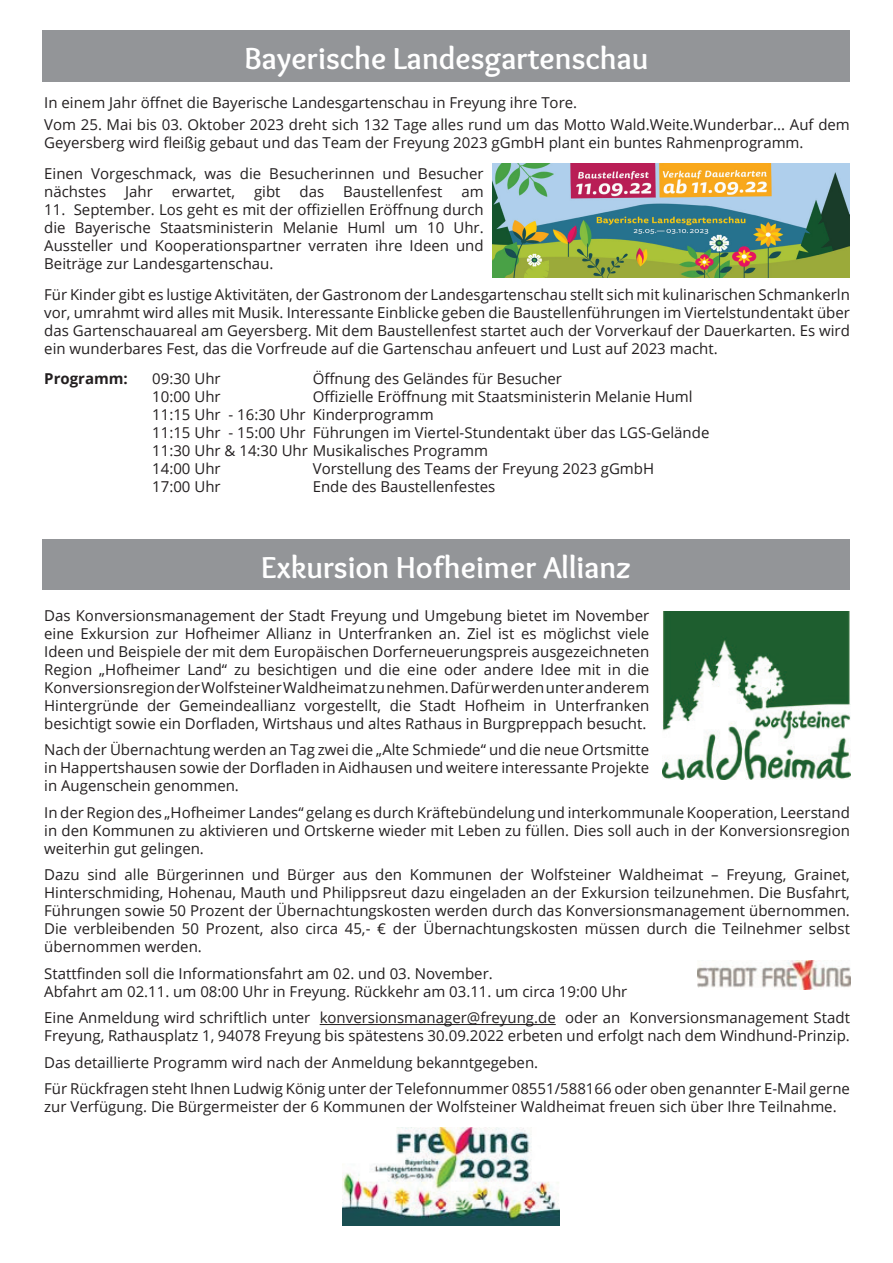
<style>
.page{position:relative;width:893px;height:1263px;background:#fff}
.page>*{position:absolute;margin:0;border:0;box-sizing:border-box;transform-origin:0 0}
.t1{font:700 31.5px "Overlock";color:#fff}
.t2{font:15px/18px "Open Sans";color:#231f20}
.t3{font:700 15px "Open Sans";color:#231f20}
</style>
<div class="page">
<div style="left:43px;top:30px;width:807px;height:52px;background:#939598"></div>
<img style="left:492px;top:164px;width:357px;height:113px">
<hr style="left:320px;top:1024px;width:236px;height:1px;background:#231f20">
<div style="left:43px;top:539px;width:807px;height:51px;background:#939598"></div>
<img style="left:697px;top:960px;width:153px;height:29px">
<img style="left:342px;top:1128px;width:217px;height:98px">
<img style="left:662px;top:611px;width:188px;height:168px">
<h1 class="t1" style="left:245px;top:40px;width:405px">Bayerische Landesgartenschau</h1>
<p class="t2" style="left:44px;top:91px;width:807px;line-height:22.2px">In einem Jahr öffnet die Bayerische Landesgartenschau in Freyung ihre Tore.<br>Vom 25. Mai bis 03. Oktober 2023 dreht sich 132 Tage alles rund um das Motto Wald.Weite.Wunderbar... Auf dem</p>
<p class="t2" style="left:44px;top:127px;width:761px;line-height:30.8px">Geyersberg wird fleißig gebaut und das Team der Freyung 2023 gGmbH plant ein buntes Rahmenprogramm.<br>Einen Vorgeschmack, was die Besucherinnen und Besucher</p>
<p class="t2" style="left:44px;top:182px;width:63px">nächstes</p>
<p class="t2" style="left:125px;top:182px;width:29px">Jahr</p>
<p class="t2" style="left:172px;top:182px;width:65px">erwartet,</p>
<p class="t2" style="left:254px;top:182px;width:28px">gibt</p>
<p class="t2" style="left:299px;top:182px;width:26px">das</p>
<p class="t2" style="left:343px;top:182px;width:101px">Baustellenfest</p>
<p class="t2" style="left:461px;top:182px;width:24px">am</p>
<p class="t2" style="left:44px;top:200px;width:441px;text-align:justify">11. September. Los geht es mit der offiziellen Eröffnung durch die Bayerische Staatsministerin Melanie Huml um 10 Uhr.<br>Aussteller und Kooperationspartner verraten ihre Ideen und Beiträge zur Landesgartenschau.</p>
<p class="t2" style="left:44px;top:285px;width:807px;text-align:justify">Für Kinder gibt es lustige Aktivitäten, der Gastronom der Landesgartenschau stellt sich mit kulinarischen Schmankerln vor, umrahmt wird alles mit Musik. Interessante Einblicke geben die Baustellenführungen im Viertelstundentakt über das Gartenschauareal am Geyersberg. Mit dem Baustellenfest startet auch der Vorverkauf der Dauerkarten. Es wird ein wunderbares Fest, das die Vorfreude auf die Gartenschau anfeuert und Lust auf 2023 macht.</p>
<p class="t3" style="left:44px;top:368px;width:85px">Programm:</p>
<p class="t2" style="left:152px;top:369px;width:70px">09:30 Uhr</p>
<p class="t2" style="left:313px;top:369px;width:251px">Öffnung des Geländes für Besucher</p>
<p class="t2" style="left:152px;top:387px;width:70px">10:00 Uhr</p>
<p class="t2" style="left:152px;top:387px;width:559px;text-indent:161px">Offizielle Eröffnung mit Staatsministerin Melanie Huml 11:15 Uhr - 16:30 Uhr Kinderprogramm<br>11:15 Uhr - 15:00 Uhr Führungen im Viertel-Stundentakt über das LGS-Gelände 11:30 Uhr &amp; 14:30 Uhr Musikalisches Programm<br>14:00 Uhr</p>
<p class="t2" style="left:313px;top:459px;width:343px">Vorstellung des Teams der Freyung 2023 gGmbH</p>
<p class="t2" style="left:152px;top:477px;width:70px">17:00 Uhr</p>
<p class="t2" style="left:313px;top:477px;width:184px">Ende des Baustellenfestes</p>
<h1 class="t1" style="left:261px;top:549px;width:372px">Exkursion Hofheimer Allianz</h1>
<p class="t2" style="left:44px;top:606px;width:607px;text-align:justify">Das Konversionsmanagement der Stadt Freyung und Umgebung bietet im November eine Exkursion zur Hofheimer Allianz in Unterfranken an. Ziel ist es möglichst viele Ideen und Beispiele der mit dem Europäischen Dorferneuerungspreis ausgezeichneten Region „Hofheimer Land“ zu besichtigen und die eine oder andere Idee mit in die Konversionsregion der Wolfsteiner Waldheimat zu nehmen. Dafür werden unter anderem Hintergründe der Gemeindeallianz vorgestellt, die Stadt Hofheim in Unterfranken besichtigt sowie ein Dorfladen, Wirtshaus und altes Rathaus in Burgpreppach besucht.</p>
<p class="t2" style="left:44px;top:740px;width:607px;text-align:justify">Nach der Übernachtung werden an Tag zwei die „Alte Schmiede“ und die neue Ortsmitte in Happertshausen sowie der Dorfladen in Aidhausen und weitere interessante Projekte in Augenschein genommen.</p>
<p class="t2" style="left:44px;top:803px;width:807px;text-align:justify">In der Region des „Hofheimer Landes“ gelang es durch Kräftebündelung und interkommunale Kooperation, Leerstand in den Kommunen zu aktivieren und Ortskerne wieder mit Leben zu füllen. Dies soll auch in der Konversionsregion weiterhin gut gelingen.</p>
<p class="t2" style="left:44px;top:865px;width:807px;text-align:justify">Dazu sind alle Bürgerinnen und Bürger aus den Kommunen der Wolfsteiner Waldheimat – Freyung, Grainet, Hinterschmiding, Hohenau, Mauth und Philippsreut dazu eingeladen an der Exkursion teilzunehmen. Die Busfahrt, Führungen sowie 50 Prozent der Übernachtungskosten werden durch das Konversionsmanagement übernommen.<br>Die verbleibenden 50 Prozent, also circa 45,- € der Übernachtungskosten müssen durch die Teilnehmer selbst übernommen werden.</p>
<p class="t2" style="left:44px;top:964px;width:585px">Stattfinden soll die Informationsfahrt am 02. und 03. November.<br>Abfahrt am 02.11. um 08:00 Uhr in Freyung. Rückkehr am 03.11. um circa 19:00 Uhr</p>
<p class="t2" style="left:44px;top:1008px;width:807px">Eine Anmeldung wird schriftlich unter konversionsmanager@freyung.de oder an Konversionsmanagement Stadt<br>Freyung, Rathausplatz 1, 94078 Freyung bis spätestens 30.09.2022 erbeten und erfolgt nach dem Windhund-Prinzip.</p>
<p class="t2" style="left:44px;top:1049px;width:807px;line-height:26.5px">Das detaillierte Programm wird nach der Anmeldung bekanntgegeben.<br>Für Rückfragen steht Ihnen Ludwig König unter der Telefonnummer 08551/588166 oder oben genannter E-Mail gerne</p>
<p class="t2" style="left:44px;top:1097px;width:794px">zur Verfügung. Die Bürgermeister der 6 Kommunen der Wolfsteiner Waldheimat freuen sich über Ihre Teilnahme.</p>
</div>
